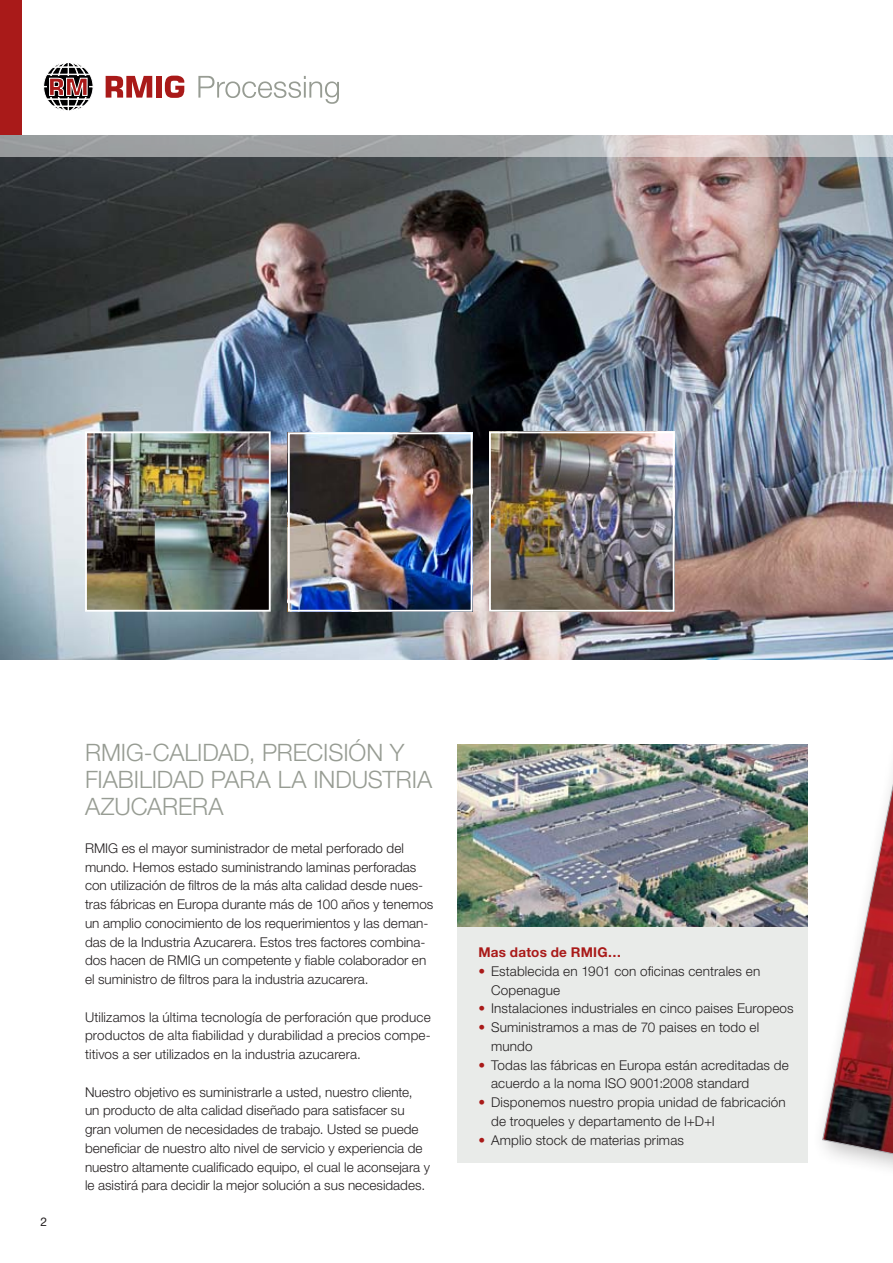
<style>
.page{position:relative;width:893px;height:1263px;background:#fff}
.page>*{position:absolute;margin:0;border:0;box-sizing:border-box;transform-origin:0 0}
.t1{font:300 24px/27px "Helvetica Neue LT Std";letter-spacing:-.005em;color:#979c93}
.t2{font:300 13.5px/18.8px "Helvetica Neue LT Std";color:#231f20}
.t3{font:700 13.5px "Helvetica Neue LT Std";letter-spacing:.02em;color:#a91a19}
.t4{font:12px "Helvetica Neue LT Std";color:#231f20}
.s1{color:#a91a19}
</style>
<div class="page">
<div style="left:458px;top:912px;width:350px;height:251px;background:#e9ebe9"></div>
<div style="left:0;top:0;width:21px;height:136px;background:#a91a19"></div>
<svg style="left:106px;top:76px;width:46px;height:22px"></svg>
<div style="left:156px;top:76px;width:6px;height:22px;background:#a91a19"></div>
<svg style="left:165px;top:76px;width:19px;height:22px"></svg>
<svg style="left:43px;top:63px;width:50px;height:48px"></svg>
<svg style="left:198px;top:76px;width:141px;height:28px"></svg>
<img style="left:458px;top:744px;width:349px;height:183px">
<img style="left:0;top:157px;width:893px;height:502px">
<svg style="left:0;top:136px;width:893px;height:21px;background:#b0afb1"></svg>
<img style="left:88px;top:434px;width:180px;height:175px">
<div style="left:85px;top:431px;width:186px;height:181px;border:2px solid #fff"></div>
<img style="left:291px;top:435px;width:179px;height:174px">
<div style="left:288px;top:432px;width:185px;height:180px;border:2px solid #fff"></div>
<img style="left:492px;top:434px;width:180px;height:175px">
<div style="left:489px;top:431px;width:186px;height:181px;border:2px solid #fff"></div>
<div style="left:811px;top:592px;width:82px;height:647px;background:#231f20;opacity:.3"></div>
<svg style="left:822px;top:602px;width:71px;height:614px"></svg>
<p class="t4" style="left:40px;top:1214px;width:8px">2</p>
<h1 class="t1" style="left:85px;top:739px;width:349px">RMIG-CALIDAD, PRECISIÓN Y<br>FIABILIDAD PARA LA INDUSTRIA<br>AZUCARERA</h1>
<p class="t2" style="left:85px;top:838px;width:350px">RMIG es el mayor suministrador de metal perforado del mundo. Hemos estado suministrando laminas perforadas con utilización de filtros de la más alta calidad desde nues&shy;tras fábricas en Europa durante más de 100 años y tenemos un amplio conocimiento de los requerimientos y las deman&shy;das de la Industria Azucarera. Estos tres factores combina&shy;dos hacen de RMIG un competente y fiable colaborador en el suministro de filtros para la industria azucarera.</p>
<p class="t2" style="left:85px;top:1007px;width:347px;text-align:justify">Utilizamos la última tecnología de perforación que produce productos de alta fiabilidad y durabilidad a precios compe&shy;titivos a ser utilizados en la industria azucarera.</p>
<p class="t2" style="left:85px;top:1082px;width:346px">Nuestro objetivo es suministrarle a usted, nuestro cliente, un producto de alta calidad diseñado para satisfacer su gran volumen de necesidades de trabajo. Usted se puede beneficiar de nuestro alto nivel de servicio y experiencia de nuestro altamente cualificado equipo, el cual le aconsejara y le asistirá para decidir la mejor solución a sus necesidades.</p>
<p class="t3" style="left:478px;top:944px;width:144px">Mas datos de RMIG…</p>
<p class="t2" style="left:491px;top:961px;width:271px;text-indent:-13px"><span class="s1">•</span> Establecida en 1901 con oficinas centrales en<br>Copenague</p>
<p class="t2" style="left:478px;top:999px;width:317px"><span class="s1">•</span> Instalaciones industriales en cinco paises Europeos</p>
<p class="t2" style="left:491px;top:1017px;width:270px;text-indent:-13px"><span class="s1">•</span> Suministramos a mas de 70 paises en todo el mundo</p>
<p class="t2" style="left:491px;top:1055px;width:299px;text-indent:-13px"><span class="s1">•</span> Todas las fábricas en Europa están acreditadas de acuerdo a la noma ISO 9001:2008 standard</p>
<p class="t2" style="left:491px;top:1092px;width:296px;text-indent:-13px"><span class="s1">•</span> Disponemos nuestro propia unidad de fabricación de troqueles y departamento de I+D+I</p>
<p class="t2" style="left:478px;top:1130px;width:207px"><span class="s1">•</span> Amplio stock de materias primas</p>
</div>
